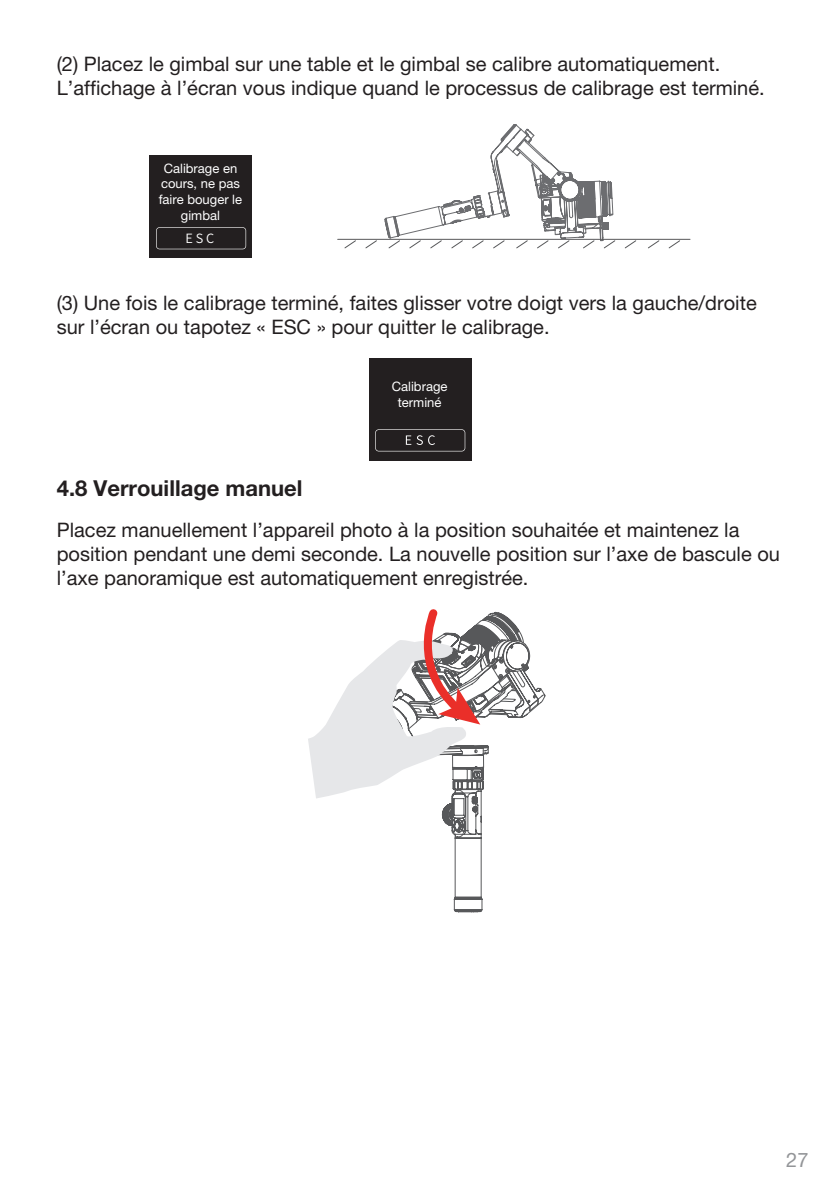
<style>
.page{position:relative;width:840px;height:1191px;background:#fff}
.page>*{position:absolute;margin:0;border:0;box-sizing:border-box;transform-origin:0 0}
.t1{font:700 22px "Helvetica Neue LT Pro";color:#231f20}
.t2{font:20px/24px "Helvetica Neue LT Pro";color:#231f20}
.t3{font:20px "Helvetica Neue LT Pro";color:#939598}
.t4{font:13px/15.6px "Helvetica Neue LT Pro";color:#fff;text-align:center}
.t5{font:12.8px "Source Han Sans CN";color:#fff}
</style>
<div class="page">
<div style="left:150px;top:156px;width:102px;height:102px;background:#231f20"></div>
<svg style="left:156px;top:227px;width:90px;height:22px"></svg>
<svg style="left:337px;top:124px;width:353px;height:258px"></svg>
<div style="left:369px;top:358px;width:102px;height:102px;background:#231f20"></div>
<svg style="left:375px;top:429px;width:90px;height:22px"></svg>
<svg style="left:308px;top:609px;width:237px;height:303px"></svg>
<p class="t2" style="left:57px;top:51px;width:709px">(2) Placez le gimbal sur une table et le gimbal se calibre automatiquement.<br>L’affichage à l’écran vous indique quand le processus de calibrage est terminé.</p>
<p class="t4" style="left:159px;top:160px;width:85px">Calibrage en cours, ne pas faire bouger le gimbal</p>
<p class="t5" style="left:185px;top:231px;width:30px">E S C</p>
<p class="t2" style="left:57px;top:290px;width:701px">(3) Une fois le calibrage terminé, faites glisser votre doigt vers la gauche/droite sur l’écran ou tapotez « ESC » pour quitter le calibrage.</p>
<p class="t4" style="left:391px;top:378px;width:57px">Calibrage terminé</p>
<p class="t1" style="left:57px;top:474px;width:247px">4.8 Verrouillage manuel</p>
<p class="t2" style="left:57px;top:517px;width:724px">Placez manuellement l’appareil photo à la position souhaitée et maintenez la position pendant une demi seconde. La nouvelle position sur l’axe de bascule ou l’axe panoramique est automatiquement enregistrée.</p>
<p class="t3" style="left:785px;top:1147px;width:24px">27</p>
</div>
